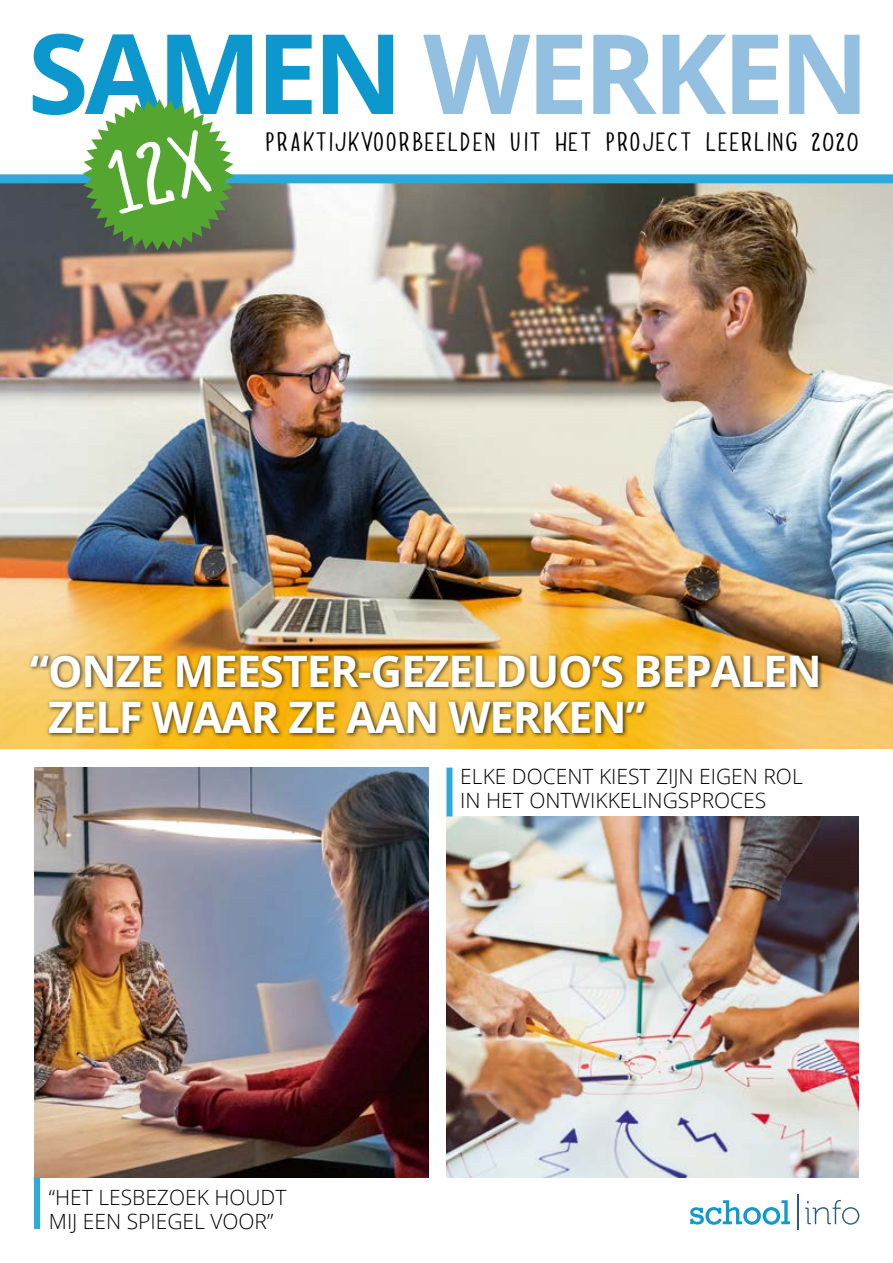
<style>
.page{position:relative;width:893px;height:1263px;background:#fff}
.page>*{position:absolute;margin:0;border:0;box-sizing:border-box;transform-origin:0 0}
.t1{font:700 111px "Open Sans";letter-spacing:-.035em;color:#93bfe1}
.t2{font:700 43.5px/46.5px "Open Sans";letter-spacing:-.025em;color:#fff}
.t3{font:21.75px "Dolce Caffe";letter-spacing:.08em;color:#000}
.t4{font:300 21px/24px "Open Sans";color:#000}
.s1{color:#0c98cc}
</style>
<div class="page">
<img style="left:0;top:183px;width:893px;height:565px">
<img style="left:446px;top:816px;width:413px;height:362px">
<div style="left:28px;top:653px;width:795px;height:85px;background:#000;opacity:.75"></div>
<div style="left:446px;top:767px;width:6px;height:49px;background:#2ea9dc"></div>
<div style="left:0;top:174px;width:893px;height:9px;background:#2ea9dc"></div>
<div style="left:34px;top:1178px;width:6px;height:51px;background:#2ea9dc"></div>
<svg style="left:805px;top:1200px;width:54px;height:25px"></svg>
<svg style="left:690px;top:1200px;width:100px;height:25px"></svg>
<hr style="left:797px;top:1194px;width:2px;height:36px;background:#285b77">
<img style="left:34px;top:767px;width:394px;height:411px">
<svg style="left:83px;top:99px;width:151px;height:152px;background:#6fa656"></svg>
<h1 class="t1" style="left:28px;top:-5px;width:843px"><span class="s1">SAMEN</span> WERKEN</h1>
<p class="t3" style="left:267px;top:126px;width:594px">PRAKTIJKVOORBEELDEN UIT HET PROJECT LEERLING 2020</p>
<h2 class="t2" style="left:48px;top:646px;width:775px;text-indent:-18px">“ONZE MEESTER-GEZELDUO’S BEPALEN<br>ZELF WAAR ZE AAN WERKEN”</h2>
<p class="t4" style="left:49px;top:1185px;width:239px">“HET LESBEZOEK HOUDT<br>MIJ EEN SPIEGEL VOOR”</p>
<p class="t4" style="left:460px;top:763px;width:344px">ELKE DOCENT KIEST ZIJN EIGEN ROL<br>IN HET ONTWIKKELINGSPROCES</p>
</div>
